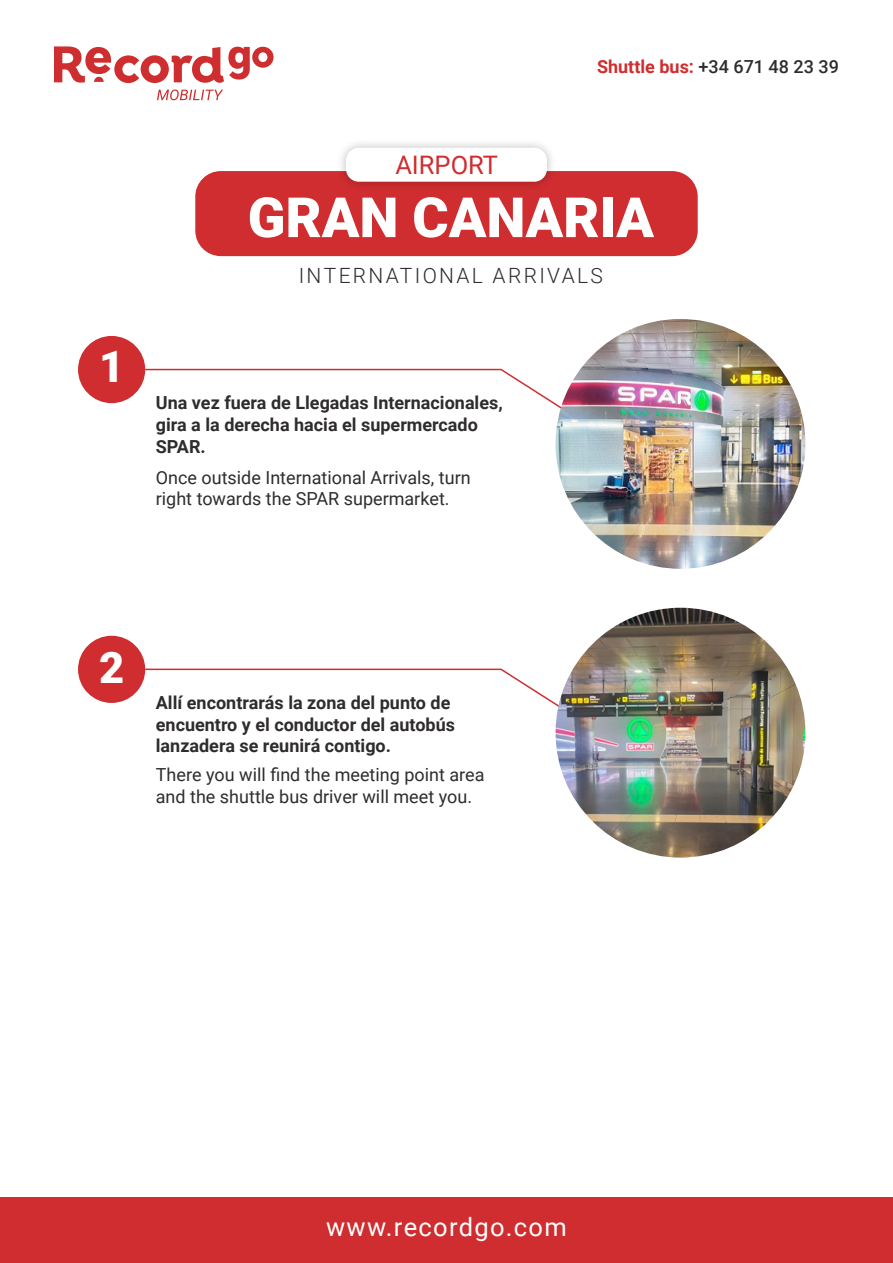
<style>
.page{position:relative;width:893px;height:1263px;background:#fff}
.page>*{position:absolute;margin:0;border:0;box-sizing:border-box;transform-origin:0 0}
.t1{font:900 55.5px "Roboto";color:#fff}
.t2{font:900 43.5px "Roboto";color:#fff}
.t3{font:25.5px "Roboto";letter-spacing:.05em;color:#fff}
.t4{font:25.5px "Roboto";color:#cf2d2f}
.t5{font:300 21px "Roboto";letter-spacing:.11em;color:#2f2c2d}
.t6{font:700 18px/21.6px "Roboto";color:#2f2c2d}
.t7{font:18px/21.6px "Roboto";color:#2f2c2d}
.t8{font:500 18px "Roboto";color:#2f2c2d}
.s1{font-weight:700;color:#cf2d2f}
</style>
<div class="page">
<div style="left:78px;top:336px;width:67px;height:67px;background:#cf2d2f;border-radius:50%"></div>
<div style="left:78px;top:636px;width:67px;height:67px;background:#cf2d2f;border-radius:50%"></div>
<svg style="left:144px;top:368px;width:425px;height:46px"></svg>
<svg style="left:144px;top:668px;width:425px;height:45px"></svg>
<img style="left:556px;top:319px;width:249px;height:250px;border-radius:125px">
<img style="left:556px;top:608px;width:249px;height:249px;border-radius:125px">
<div style="left:195px;top:171px;width:503px;height:85px;background:#cf2d30;border-radius:26px"></div>
<div style="left:336px;top:137px;width:221px;height:54px;background:#000;opacity:.26"></div>
<div style="left:346px;top:148px;width:201px;height:34px;background:#fff;border-radius:13px"></div>
<div style="left:0;top:1197px;width:893px;height:66px;background:#cf2d2f"></div>
<svg style="left:54px;top:46px;width:220px;height:37px"></svg>
<svg style="left:157px;top:89px;width:66px;height:11px"></svg>
<h2 class="t2" style="left:99px;top:336px;width:27px">1</h2>
<h3 class="t4" style="left:395px;top:147px;width:104px">AIRPORT</h3>
<p class="t8" style="left:597px;top:54px;width:243px"><span class="s1">Shuttle bus:</span> +34 671 48 23 39</p>
<h1 class="t1" style="left:248px;top:178px;width:408px">GRAN CANARIA</h1>
<p class="t5" style="left:299px;top:261px;width:306px">INTERNATIONAL ARRIVALS</p>
<p class="t6" style="left:156px;top:391px;width:348px">Una vez fuera de Llegadas Internacionales, gira a la derecha hacia el supermercado<br>SPAR.</p>
<p class="t7" style="left:156px;top:466px;width:316px">Once outside International Arrivals, turn right towards the SPAR supermarket.</p>
<h2 class="t2" style="left:99px;top:637px;width:27px">2</h2>
<p class="t6" style="left:156px;top:691px;width:301px">Allí encontrarás la zona del punto de encuentro y el conductor del autobús lanzadera se reunirá contigo.</p>
<p class="t7" style="left:156px;top:763px;width:330px">There you will find the meeting point area and the shuttle bus driver will meet you.</p>
<h3 class="t3" style="left:326px;top:1209px;width:242px">www.recordgo.com</h3>
</div>
